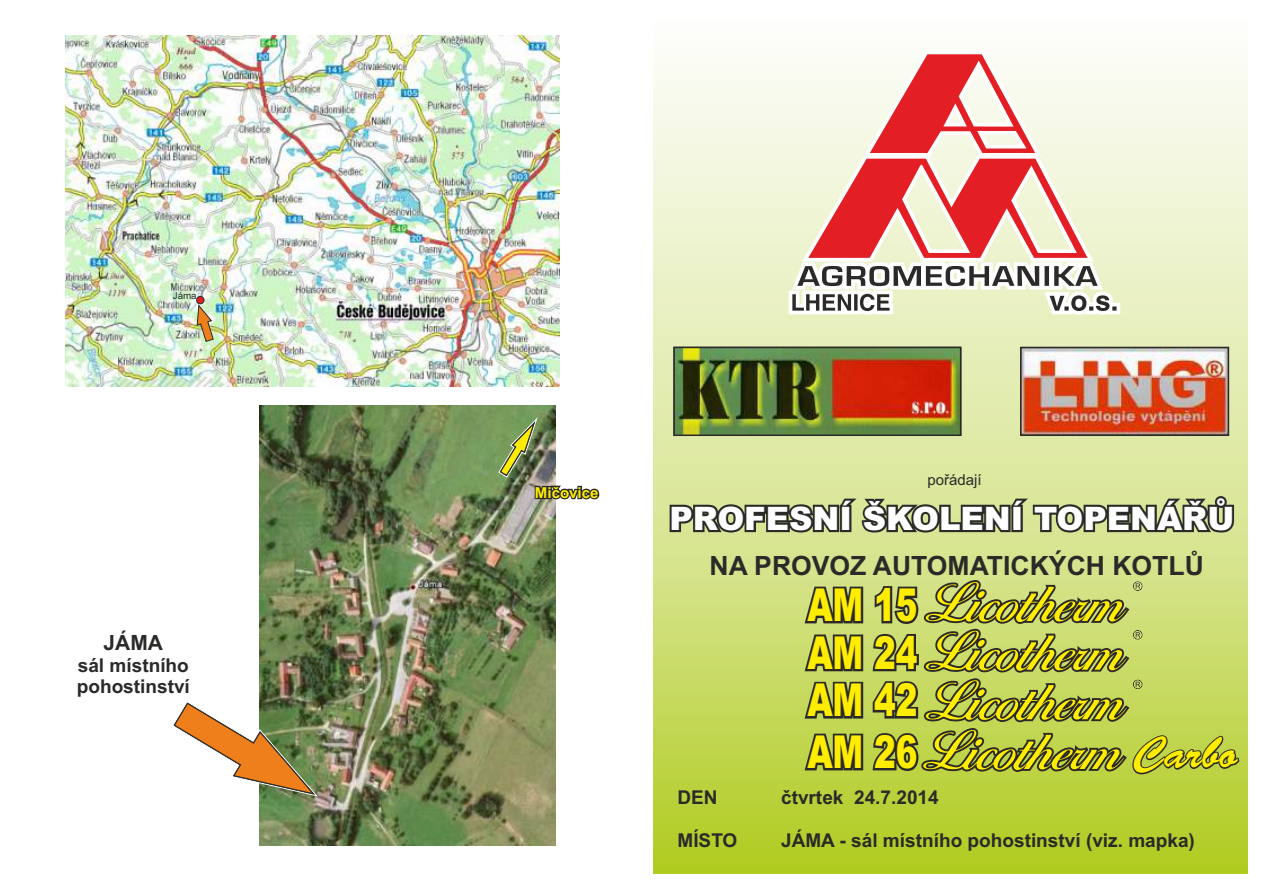
<style>
.page{position:relative;width:1263px;height:893px;background:#fff}
.page>*{position:absolute;margin:0;border:0;box-sizing:border-box;transform-origin:0 0}
.t1{font:900 45.45px/47.5px "Arial";color:#ffed00;text-align:justify;scale:.71 1}
.t2{font:44.1px "Banff CE";color:#ffed00}
.t3{font:900 32.4px "Arial";color:#fefefe}
.t4{font:700 26.55px "Arial";color:#2b2a29}
.t5{font:700 21px "Arial";color:#2b2a29}
.t6{font:700 19.05px/21.3px "Arial";color:#2b2a29}
.t7{font:15px "Arial";color:#2b2a29}
.t8{font:700 15px "Arial";color:#ffed00}
.t9{font:9.75px "Arial";color:#2b2a29}
</style>
<div class="page">
<img style="left:260px;top:405px;width:296px;height:440px">
<svg style="left:653px;top:60px;width:595px;height:813px;background:#d6e38d"></svg>
<img style="left:65px;top:35px;width:494px;height:351px">
<svg style="left:789px;top:60px;width:331px;height:255px"></svg>
<svg style="left:808px;top:54px;width:279px;height:204px"></svg>
<svg style="left:797px;top:266px;width:301px;height:20px"></svg>
<svg style="left:792px;top:294px;width:97px;height:17px"></svg>
<svg style="left:1050px;top:295px;width:66px;height:16px"></svg>
<img style="left:1023px;top:350px;width:203px;height:83px">
<div style="left:1020px;top:347px;width:209px;height:89px;border:2px solid #2b2a29"></div>
<svg style="left:673px;top:346px;width:289px;height:91px"></svg>
<img style="left:676px;top:350px;width:282px;height:83px">
<div style="left:673px;top:347px;width:288px;height:89px;border:2px solid #2b2a29"></div>
<svg style="left:670px;top:496px;width:564px;height:36px;background:#66694f"></svg>
<svg style="left:197px;top:305px;width:17px;height:37px"></svg>
<svg style="left:173px;top:701px;width:144px;height:95px"></svg>
<svg style="left:498px;top:418px;width:39px;height:60px;background:#84964f"></svg>
<svg style="left:535px;top:486px;width:64px;height:13px"></svg>
<svg style="left:200px;top:283px;width:9px;height:15px"></svg>
<div style="left:196px;top:296px;width:8px;height:8px;background:#e31e24;border:1px solid #2b2a29;border-radius:50%"></div>
<svg style="left:805px;top:580px;width:337px;height:142px;background:#9aa049"></svg>
<svg style="left:805px;top:728px;width:434px;height:46px;background:#8c9537"></svg>
<p class="t9" style="left:173px;top:292px;width:25px">Jáma</p>
<p class="t5" style="left:104px;top:635px;width:61px">JÁMA</p>
<p class="t6" style="left:77px;top:656px;width:115px">sál místního pohostinství</p>
<p class="t8" style="left:535px;top:487px;width:65px">Mičovice</p>
<p class="t7" style="left:928px;top:474px;width:56px">pořádají</p>
<h3 class="t3" style="left:669px;top:507px;width:566px">PROFESNÍ ŠKOLENÍ TOPENÁŘŮ</h3>
<h3 class="t4" style="left:709px;top:556px;width:496px">NA PROVOZ AUTOMATICKÝCH KOTLŮ</h3>
<p class="t6" style="left:677px;top:789px;width:42px">DEN</p>
<p class="t6" style="left:677px;top:831px;width:61px">MÍSTO</p>
<h1 class="t1" style="left:807px;top:586px;width:157px">AM 15<br>AM 24<br>AM 42</h1>
<h1 class="t1" style="left:807px;top:733px;width:157px">AM 26</h1>
<h2 class="t2" style="left:1134px;top:735px;width:105px">Carbo</h2>
<p class="t6" style="left:781px;top:789px;width:159px">čtvrtek 24.7.2014</p>
<p class="t6" style="left:781px;top:831px;width:415px">JÁMA - sál místního pohostinství (viz. mapka)</p>
</div>
